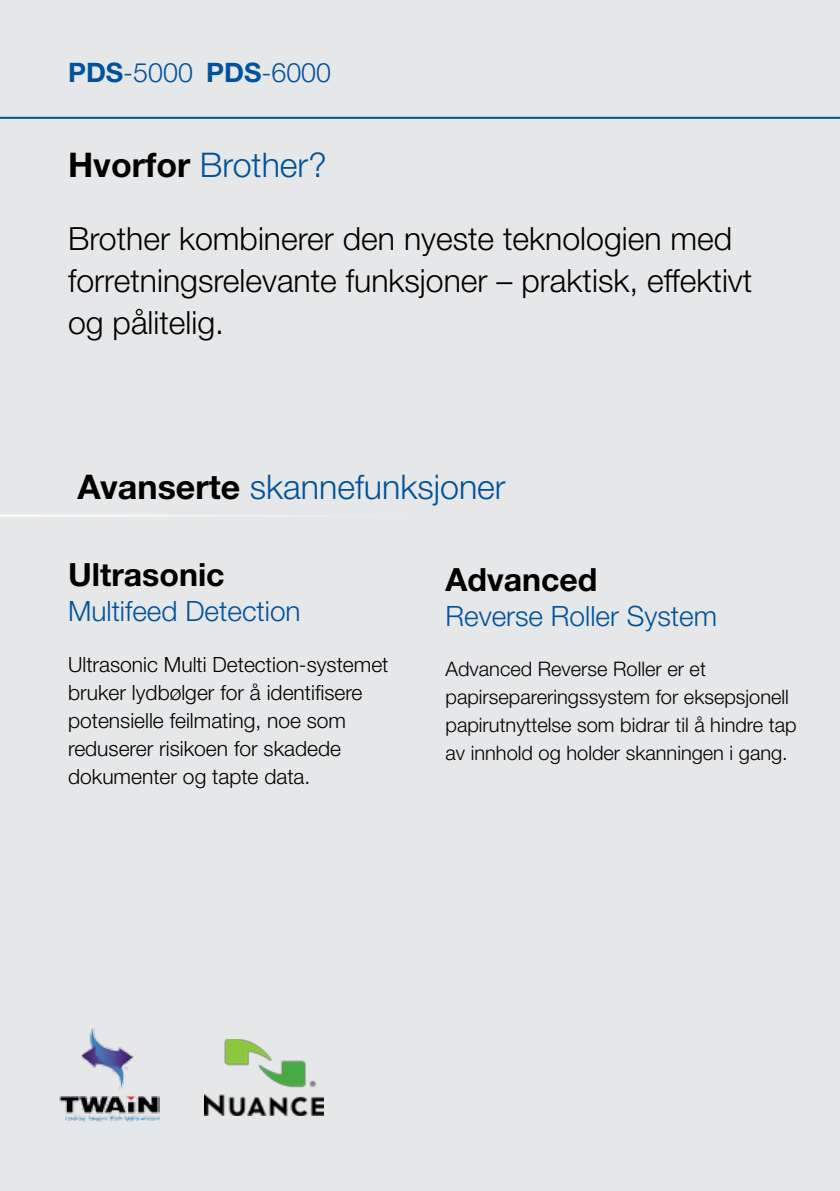
<style>
.page{position:relative;width:840px;height:1191px;background:#fff}
.page>*{position:absolute;margin:0;border:0;box-sizing:border-box;transform-origin:0 0}
.t1{font:300 34px "Helvetica Neue LT Pro";color:#00529a}
.t2{font:300 32px/42px "Helvetica Neue LT Pro";color:#000}
.t3{font:700 32px "Helvetica Neue LT Pro";color:#000}
.t4{font:300 28px "Helvetica Neue LT Pro";color:#00529a}
.t5{font:300 26.8px "Helvetica Neue LT Pro";color:#00529c}
.t6{font:300 21px/28px "Helvetica Neue LT Pro";color:#000}
.t7{font:300 20px/28px "Helvetica Neue LT Pro";color:#000}
.s1{font-weight:700}
.s2{font-weight:700;color:#000}
</style>
<div class="page">
<div style="left:0;top:0;width:839px;height:1191px;background:#e6e7e8"></div>
<img style="left:205px;top:1039px;width:119px;height:76px">
<img style="left:59px;top:1028px;width:100px;height:93px">
<hr style="left:0;top:117px;width:839px;height:2px;background:#00529c">
<hr style="left:0;top:514px;width:678px;height:2px;background:#fff">
<p class="t5" style="left:68px;top:56px;width:264px"><span class="s1">PDS</span>-5000 <span class="s1">PDS</span>-6000</p>
<h1 class="t1" style="left:68px;top:144px;width:260px"><span class="s2">Hvorfor</span> Brother?</h1>
<h2 class="t2" style="left:68px;top:217px;width:685px">Brother kombinerer den nyeste teknologien med forretningsrelevante funksjoner – praktisk, effektivt og pålitelig.</h2>
<h1 class="t1" style="left:77px;top:466px;width:429px"><span class="s2">Avanserte</span> skannefunksjoner</h1>
<h2 class="t3" style="left:68px;top:554px;width:158px">Ultrasonic</h2>
<h3 class="t4" style="left:68px;top:594px;width:234px">Multifeed Detection</h3>
<p class="t6" style="left:68px;top:649px;width:322px">Ultrasonic Multi Detection-systemet bruker lydbølger for å identifisere potensielle feilmating, noe som reduserer risikoen for skadede dokumenter og tapte data.</p>
<h2 class="t3" style="left:445px;top:559px;width:153px">Advanced</h2>
<h3 class="t4" style="left:445px;top:598px;width:273px">Reverse Roller System</h3>
<p class="t7" style="left:445px;top:655px;width:352px">Advanced Reverse Roller er et papirsepareringssystem for eksepsjonell papirutnyttelse som bidrar til å hindre tap av innhold og holder skanningen i gang.</p>
</div>
